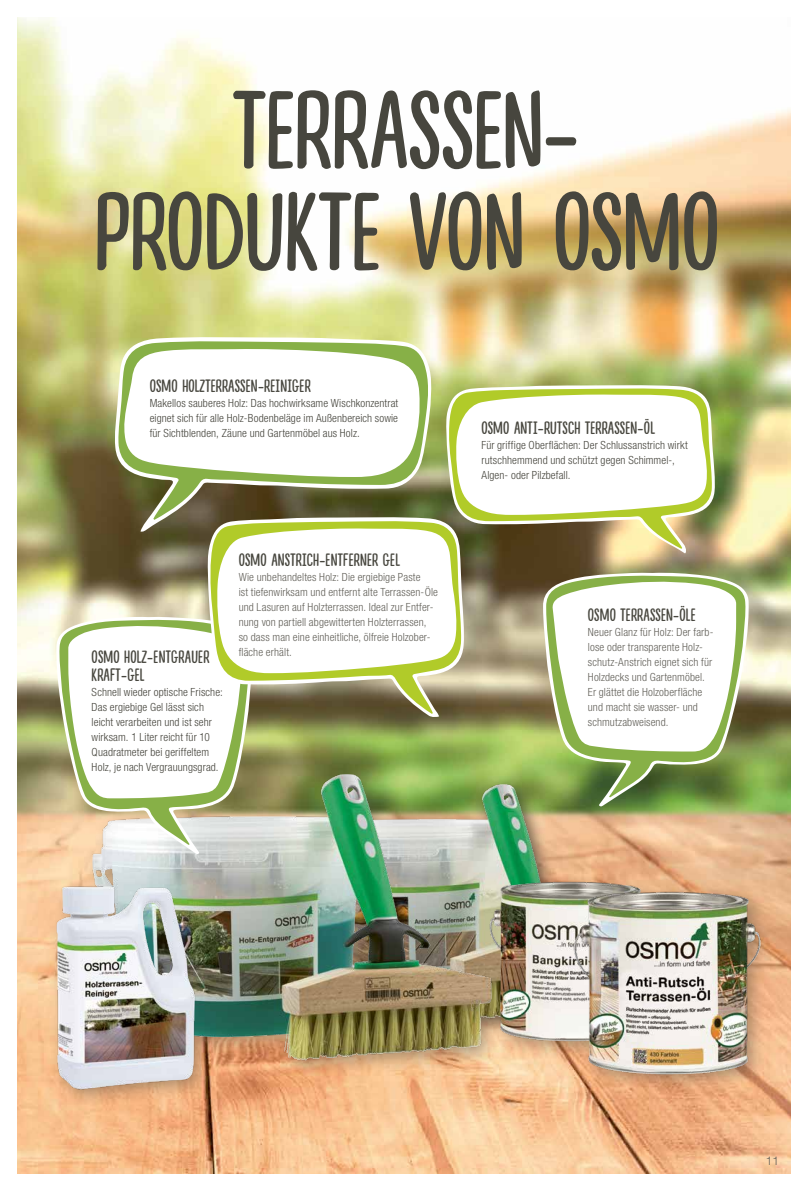
<style>
.page{position:relative;width:808px;height:1191px;background:#fff}
.page>*{position:absolute;margin:0;border:0;box-sizing:border-box;transform-origin:0 0}
.t1{font:500 111.15px/101.6px "Lifehack Sans";letter-spacing:-.005em;color:#47463e;text-align:center}
.t2{font:500 18px/18px "Lifehack Sans";letter-spacing:.015em;color:#47463e}
.t3{font:300 12px "Helvetica Neue";color:#625f57}
.t4{font:300 condensed 11.25px/15px "Helvetica Neue";letter-spacing:.01em;color:#47463e}
.t5{font:300 condensed 11.25px/15px "Helvetica Neue";letter-spacing:.01em;color:#64625b}
</style>
<div class="page">
<img style="left:17px;top:17px;width:774px;height:1157px">
<div style="left:49px;top:766px;width:730px;height:341px;background:#47463e;opacity:.4"></div>
<img style="left:510px;top:781px;width:95px;height:60px">
<img style="left:510px;top:841px;width:179px;height:238px">
<img style="left:563px;top:881px;width:208px;height:205px">
<img style="left:43px;top:769px;width:467px;height:311px">
<img style="left:17px;top:849px;width:235px;height:262px">
<svg style="left:114px;top:336px;width:318px;height:196px"></svg>
<svg style="left:118px;top:340px;width:312px;height:180px"></svg>
<svg style="left:446px;top:384px;width:270px;height:170px;background:#a09f6d"></svg>
<svg style="left:448px;top:387px;width:264px;height:162px"></svg>
<svg style="left:543px;top:572px;width:206px;height:235px;background:#869b5e"></svg>
<svg style="left:546px;top:574px;width:200px;height:223px"></svg>
<svg style="left:56px;top:616px;width:197px;height:238px"></svg>
<svg style="left:59px;top:618px;width:191px;height:227px"></svg>
<svg style="left:207px;top:516px;width:258px;height:201px"></svg>
<svg style="left:209px;top:520px;width:252px;height:194px"></svg>
<h1 class="t1" style="left:94px;top:84px;width:626px">TERRASSEN-<br>PRODUKTE VON OSMO</h1>
<h2 class="t2" style="left:150px;top:377px;width:162px">OSMO HOLZTERRASSEN-REINIGER</h2>
<p class="t4" style="left:150px;top:395px;width:250px;text-align:justify">Makellos sauberes Holz: Das hochwirksame Wischkonzentrat eignet sich für alle Holz-Bodenbeläge im Außenbereich sowie für Sichtblenden, Zäune und Gartenmöbel aus Holz.</p>
<h2 class="t2" style="left:92px;top:649px;width:119px">OSMO HOLZ-ENTGRAUER<br>KRAFT-GEL</h2>
<p class="t4" style="left:92px;top:684px;width:133px">Schnell wieder optische Frische:<br>Das ergiebige Gel lässt sich leicht verarbeiten und ist sehr wirksam. 1 Liter reicht für 10<br>Quadratmeter bei geriffeltem<br>Holz, je nach Vergrauungsgrad.</p>
<h2 class="t2" style="left:239px;top:551px;width:163px">OSMO ANSTRICH-ENTFERNER GEL</h2>
<p class="t5" style="left:239px;top:569px;width:201px">Wie unbehandeltes Holz: Die ergiebige Paste<br>ist tiefenwirksam und entfernt alte Terrassen-Öle und Lasuren auf Holzterrassen. Ideal zur Entfer&shy;nung von partiell abgewitterten Holzterrassen, so dass man eine einheitliche, ölfreie Holzober&shy;fläche erhält.</p>
<h2 class="t2" style="left:481px;top:419px;width:175px">OSMO ANTI-RUTSCH TERRASSEN-ÖL</h2>
<p class="t4" style="left:481px;top:437px;width:208px">Für griffige Oberflächen: Der Schlussanstrich wirkt rutschhemmend und schützt gegen Schimmel-,<br>Algen- oder Pilzbefall.</p>
<h2 class="t2" style="left:588px;top:606px;width:109px">OSMO TERRASSEN-ÖLE</h2>
<p class="t5" style="left:588px;top:624px;width:127px">Neuer Glanz für Holz: Der farb&shy;lose oder transparente Holz&shy;schutz-Anstrich eignet sich für<br>Holzdecks und Gartenmöbel.<br>Er glättet die Holzoberfläche und macht sie wasser- und schmutzabweisend.</p>
<p class="t3" style="left:766px;top:1153px;width:15px">11</p>
</div>
